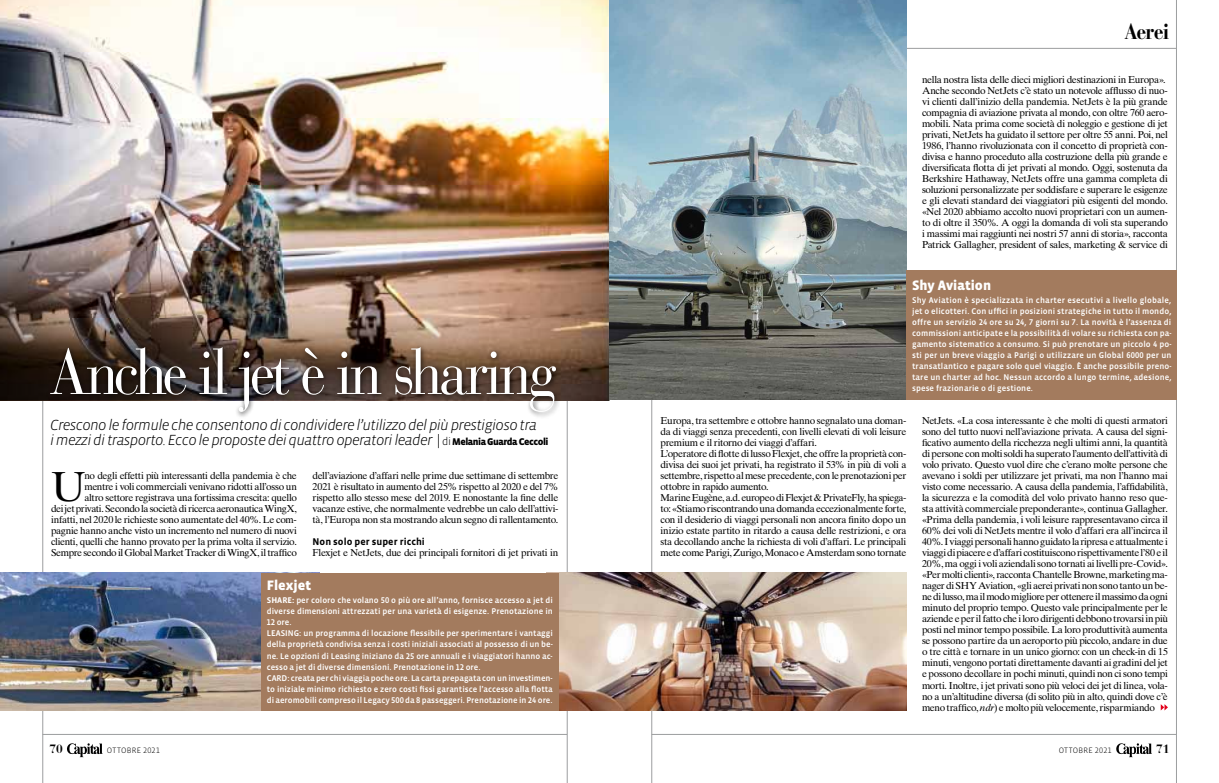
<style>
.page{position:relative;width:1219px;height:783px;background:#fff}
.page>*{position:absolute;margin:0;border:0;box-sizing:border-box;transform-origin:0 0}
.t1{font:64px "Bauer Bodoni Std";letter-spacing:-.06em;color:#fff;scale:.9 1}
.t2{font:41.9px "Times Ten LT Std";color:#000}
.t3{font:700 22px "Bauer Bodoni Std";letter-spacing:-.04em;color:#000;scale:.9 1}
.t4{font:italic 300 15px/15px "Vista Sans OT";letter-spacing:-.045em;color:#000}
.t5{font:900 14px "Vista Sans OT";color:#fff}
.t6{font:700 12px "Bauer Bodoni Std";color:#000}
.t7{font:10px/11px "Times Ten LT Std";letter-spacing:-.035em;color:#000;text-align:justify}
.t8{font:700 10px "Vista Sans OT";letter-spacing:.005em;color:#000}
.t9{font:500 8.5px/11px "Vista Sans OT";color:#fff;text-align:justify}
.t10{font:300 8px "Vista Sans OT";letter-spacing:.035em;color:#000}
.s1{font-style:normal}
.s2{font-style:normal;font-size:11px}
.s3{font-weight:900;font-style:normal;font-size:10px}
.s4{font-weight:700}
.s5{font-style:italic}
</style>
<div class="page">
<hr style="left:43px;top:0;width:1px;height:782px;background:#9c9e9f">
<hr style="left:43px;top:734px;width:524px;height:1px;background:#9c9e9f">
<hr style="left:652px;top:734px;width:524px;height:1px;background:#9c9e9f">
<hr style="left:567px;top:0;width:1px;height:782px;background:#9c9e9f">
<hr style="left:652px;top:0;width:1px;height:782px;background:#9c9e9f">
<hr style="left:1176px;top:0;width:1px;height:782px;background:#9c9e9f">
<hr style="left:652px;top:48px;width:524px;height:1px;background:#9c9e9f">
<svg style="left:67px;top:743px;width:36px;height:14px"></svg>
<svg style="left:1116px;top:743px;width:36px;height:14px"></svg>
<img style="left:0;top:0;width:906px;height:400px">
<img style="left:558px;top:572px;width:348px;height:138px">
<img style="left:0;top:572px;width:261px;height:138px">
<img style="left:0;top:295px;width:609px;height:104px">
<div style="left:906px;top:270px;width:271px;height:129px;background:#a37b5e"></div>
<div style="left:46px;top:343px;width:516px;height:75px;background:#000;opacity:.7"></div>
<div style="left:261px;top:572px;width:297px;height:138px;background:#a37b5e"></div>
<svg style="left:1161px;top:704px;width:7px;height:6px"></svg>
<h3 class="t3" style="left:1124px;top:18px;width:52px">Aerei</h3>
<h1 class="t1" style="left:50px;top:333px;width:565px">Anche il jet è in sharing</h1>
<h3 class="t4" style="left:50px;top:418px;width:500px">Crescono le formule che consentono di condividere l’utilizzo del più prestigioso tra<br>i mezzi di trasporto. Ecco le proposte dei quattro operatori leader <span class="s1">|</span> <span class="s2">DI</span> <span class="s3">Melania Guarda Ceccoli</span></h3>
<p class="t7" style="left:51px;top:470px;width:247px;text-align:right">no degli effetti più interessanti della pandemia è che<br>mentre i voli commerciali venivano ridotti all’osso un<br>altro settore registrava una fortissima crescita: quello<br>dei jet privati. Secondo la società di ricerca aeronautica WingX, infatti, nel 2020 le richieste sono aumentate del 40%. Le com&shy;pagnie hanno anche visto un incremento nel numero di nuovi clienti, quelli che hanno provato per la prima volta il servizio.<br>Sempre secondo il Global Market Tracker di WingX, il traffico</p>
<h2 class="t2" style="left:51px;top:462px;width:36px">U</h2>
<p class="t7" style="left:313px;top:470px;width:247px">dell’aviazione d’affari nelle prime due settimane di settembre 2021 è risultato in aumento del 25% rispetto al 2020 e del 7% rispetto allo stesso mese del 2019. E nonostante la fine delle vacanze estive, che normalmente vedrebbe un calo dell’attivi&shy;tà, l’Europa non sta mostrando alcun segno di rallentamento.</p>
<p class="t8" style="left:313px;top:536px;width:114px">Non solo per super ricchi</p>
<p class="t7" style="left:313px;top:547px;width:247px">Flexjet e NetJets, due dei principali fornitori di jet privati in</p>
<h3 class="t5" style="left:267px;top:578px;width:46px">Flexjet</h3>
<p class="t9" style="left:267px;top:595px;width:288px;text-align:left"><span class="s4">SHARE:</span> per coloro che volano 50 o più ore all’anno, fornisce accesso a jet di diverse dimensioni attrezzati per una varietà di esigenze. Prenotazione in 12 ore.<br>LEASING: un programma di locazione flessibile per sperimentare i vantaggi della proprietà condivisa senza i costi iniziali associati al possesso di un be&shy;ne. Le opzioni di Leasing iniziano da 25 ore annuali e i viaggiatori hanno ac&shy;cesso a jet di diverse dimensioni. Prenotazione in 12 ore.<br>CARD: creata per chi viaggia poche ore. La carta prepagata con un investimen&shy;to iniziale minimo richiesto e zero costi fissi garantisce l’accesso alla flotta di aeromobili compreso il Legacy 500 da 8 passeggeri. Prenotazione in 24 ore.</p>
<p class="t7" style="left:922px;top:74px;width:247px;text-align:left">nella nostra lista delle dieci migliori destinazioni in Europa».<br>Anche secondo NetJets c’è stato un notevole afflusso di nuo&shy;vi clienti dall’inizio della pandemia. NetJets è la più grande compagnia di aviazione privata al mondo, con oltre 760 aero&shy;mobili. Nata prima come società di noleggio e gestione di jet privati, NetJets ha guidato il settore per oltre 55 anni. Poi, nel 1986, l’hanno rivoluzionata con il concetto di proprietà con&shy;divisa e hanno proceduto alla costruzione della più grande e diversificata flotta di jet privati al mondo. Oggi, sostenuta da Berkshire Hathaway, NetJets offre una gamma completa di soluzioni personalizzate per soddisfare e superare le esigenze e gli elevati standard dei viaggiatori più esigenti del mondo. «Nel 2020 abbiamo accolto nuovi proprietari con un aumen&shy;to di oltre il 350%. A oggi la domanda di voli sta superando i massimi mai raggiunti nei nostri 57 anni di storia», racconta Patrick Gallagher, president of sales, marketing &amp; service di</p>
<h3 class="t5" style="left:912px;top:278px;width:81px">Shy Aviation</h3>
<p class="t9" style="left:912px;top:295px;width:261px">Shy Aviation è specializzata in charter esecutivi a livello globale, jet o elicotteri. Con uffici in posizioni strategiche in tutto il mondo, offre un servizio 24 ore su 24, 7 giorni su 7. La novità è l’assenza di commissioni anticipate e la possibilità di volare su richiesta con pa&shy;gamento sistematico a consumo. Si può prenotare un piccolo 4 po&shy;sti per un breve viaggio a Parigi o utilizzare un Global 6000 per un transatlantico e pagare solo quel viaggio. È anche possibile preno&shy;tare un charter ad hoc. Nessun accordo a lungo termine, adesione, spese frazionarie o di gestione.</p>
<p class="t7" style="left:660px;top:415px;width:247px;text-align:left">Europa, tra settembre e ottobre hanno segnalato una doman&shy;da di viaggi senza precedenti, con livelli elevati di voli leisure premium e il ritorno dei viaggi d’affari.<br>L’operatore di flotte di lusso Flexjet, che offre la proprietà con&shy;divisa dei suoi jet privati, ha registrato il 53% in più di voli a settembre, rispetto al mese precedente, con le prenotazioni per ottobre in rapido aumento.<br>Marine Eugène, a.d. europeo di Flexjet &amp; PrivateFly, ha spiega&shy;to: «Stiamo riscontrando una domanda eccezionalmente forte, con il desiderio di viaggi personali non ancora finito dopo un inizio estate partito in ritardo a causa delle restrizioni, e ora sta decollando anche la richiesta di voli d’affari. Le principali mete come Parigi, Zurigo, Monaco e Amsterdam sono tornate</p>
<p class="t7" style="left:922px;top:415px;width:247px">NetJets. «La cosa interessante è che molti di questi armatori sono del tutto nuovi nell’aviazione privata. A causa del signi&shy;ficativo aumento della ricchezza negli ultimi anni, la quantità di persone con molti soldi ha superato l’aumento dell’attività di volo privato. Questo vuol dire che c’erano molte persone che avevano i soldi per utilizzare jet privati, ma non l’hanno mai visto come necessario. A causa della pandemia, l’affidabilità, la sicurezza e la comodità del volo privato hanno reso que&shy;sta attività commerciale preponderante», continua Gallagher. «Prima della pandemia, i voli leisure rappresentavano circa il 60% dei voli di NetJets mentre il volo d’affari era all’incirca il 40%. I viaggi personali hanno guidato la ripresa e attualmente i viaggi di piacere e d’affari costituiscono rispettivamente l’80 e il 20%, ma oggi i voli aziendali sono tornati ai livelli pre-Covid». «Per molti clienti», racconta Chantelle Browne, marketing ma&shy;nager di SHY Aviation, «gli aerei privati non sono tanto un be&shy;ne di lusso, ma il modo migliore per ottenere il massimo da ogni minuto del proprio tempo. Questo vale principalmente per le aziende e per il fatto che i loro dirigenti debbono trovarsi in più posti nel minor tempo possibile. La loro produttività aumenta se possono partire da un aeroporto più piccolo, andare in due o tre città e tornare in un unico giorno: con un check-in di 15 minuti, vengono portati direttamente davanti ai gradini del jet e possono decollare in pochi minuti, quindi non ci sono tempi morti. Inoltre, i jet privati sono più veloci dei jet di linea, vola&shy;no a un’altitudine diversa (di solito più in alto, quindi dove c’è meno traffico, <span class="s5">ndr</span>) e molto più velocemente, risparmiando</p>
<p class="t6" style="left:50px;top:741px;width:15px">70</p>
<p class="t10" style="left:107px;top:746px;width:54px">OTTOBRE 2021</p>
<p class="t10" style="left:1059px;top:746px;width:54px">OTTOBRE 2021</p>
<p class="t6" style="left:1156px;top:741px;width:15px">71</p>
</div>
